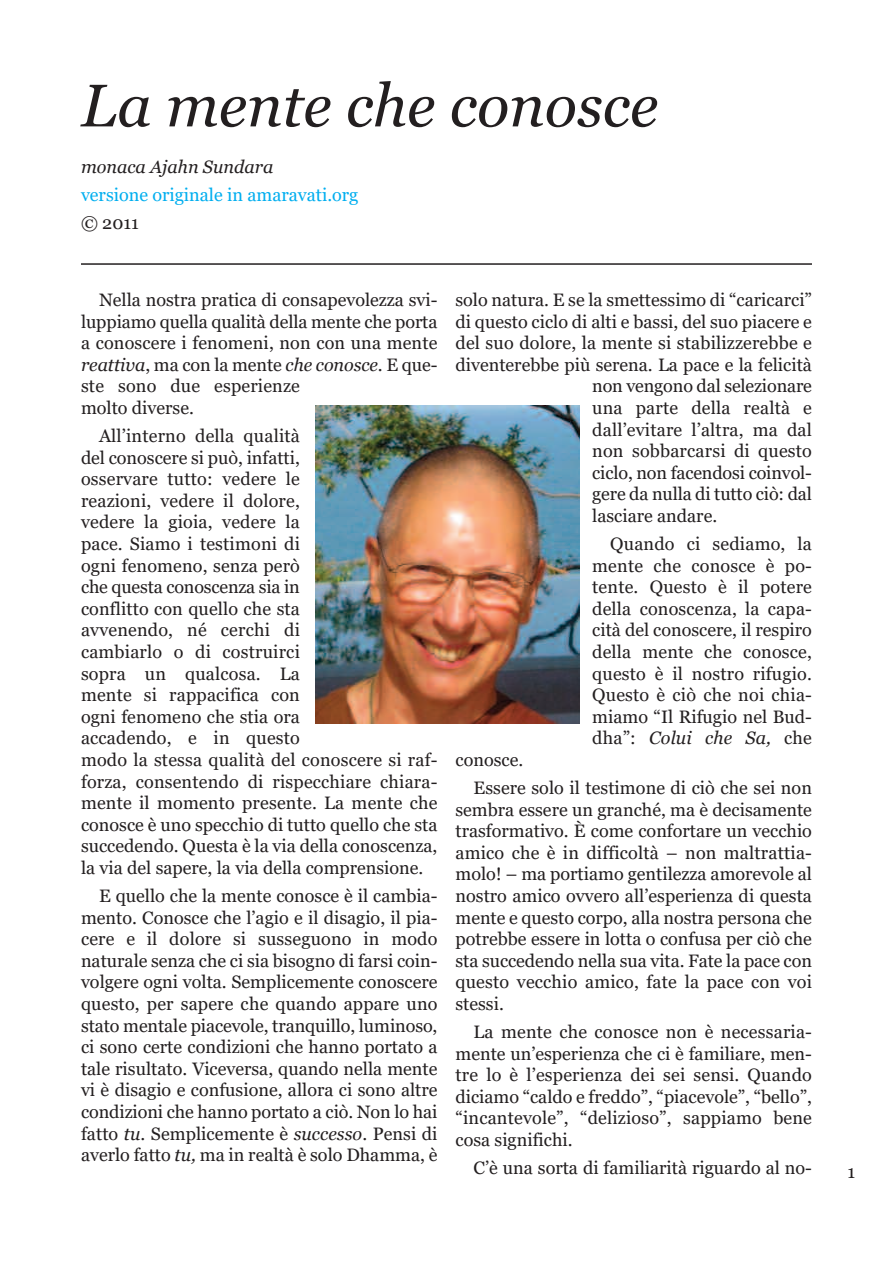
<style>
.page{position:relative;width:893px;height:1263px;background:#fff}
.page>*{position:absolute;margin:0;border:0;box-sizing:border-box;transform-origin:0 0}
.t1{font:italic 60px "Georgia";color:#231f20}
.t2{font:18px/21.6px "Georgia";letter-spacing:.005em;color:#231f20;text-align:justify}
.t3{font:18px "Georgia";color:#00aeef}
.t4{font:italic 18px "Georgia";color:#231f20}
.s1{font-style:italic}
</style>
<div class="page">
<img style="left:315px;top:406px;width:265px;height:317px">
<hr style="left:81px;top:263px;width:731px;height:2px;background:#231f20">
<h1 class="t1" style="left:81px;top:71px;width:579px">La mente che conosce</h1>
<p class="t4" style="left:81px;top:156px;width:194px">monaca Ajahn Sundara</p>
<p class="t3" style="left:81px;top:184px;width:279px">versione originale in amaravati.org</p>
<p class="t2" style="left:81px;top:212px;width:59px">© 2011</p>
<p class="t2" style="left:81px;top:289px;width:358px;text-align:left;text-indent:18px">Nella nostra pratica di consapevolezza svi&shy;luppiamo quella qualità della mente che porta a conoscere i fenomeni, non con una mente <span class="s1">reattiva</span>, ma con la mente <span class="s1">che conosce</span>. E que&shy;ste sono due esperienze<br>molto diverse.</p>
<p class="t2" style="left:81px;top:425px;width:358px;text-align:left;text-indent:18px">All’interno della qualità<br>del conoscere si può, infatti,<br>osservare tutto: vedere le<br>reazioni, vedere il dolore,<br>vedere la gioia, vedere la<br>pace. Siamo i testimoni di<br>ogni fenomeno, senza però<br>che questa conoscenza sia in<br>conflitto con quello che sta<br>avvenendo, né cerchi di<br>cambiarlo o di costruirci<br>sopra un qualcosa. La<br>mente si rappacifica con<br>ogni fenomeno che stia ora<br>accadendo, e in questo<br>modo la stessa qualità del conoscere si raf&shy;forza, consentendo di rispecchiare chiara&shy;mente il momento presente. La mente che conosce è uno specchio di tutto quello che sta succedendo. Questa è la via della conoscenza, la via del sapere, la via della comprensione.</p>
<p class="t2" style="left:81px;top:885px;width:358px;text-indent:18px">E quello che la mente conosce è il cambia&shy;mento. Conosce che l’agio e il disagio, il pia&shy;cere e il dolore si susseguono in modo naturale senza che ci sia bisogno di farsi coin&shy;volgere ogni volta. Semplicemente conoscere questo, per sapere che quando appare uno stato mentale piacevole, tranquillo, luminoso, ci sono certe condizioni che hanno portato a tale risultato. Viceversa, quando nella mente vi è disagio e confusione, allora ci sono altre condizioni che hanno portato a ciò. Non lo hai fatto <span class="s1">tu</span>. Semplicemente è <span class="s1">successo</span>. Pensi di averlo fatto <span class="s1">tu,</span> ma in realtà è solo Dhamma, è</p>
<p class="t2" style="left:455px;top:289px;width:358px">solo natura. E se la smettessimo di “caricarci”</p>
<p class="t2" style="left:455px;top:310px;width:358px">di questo ciclo di alti e bassi, del suo piacere e</p>
<p class="t2" style="left:455px;top:332px;width:358px">del suo dolore, la mente si stabilizzerebbe e</p>
<p class="t2" style="left:455px;top:354px;width:358px">diventerebbe più serena. La pace e la felicità</p>
<p class="t2" style="left:592px;top:375px;width:221px">non vengono dal selezionare</p>
<p class="t2" style="left:592px;top:397px;width:221px">una parte della realtà e</p>
<p class="t2" style="left:592px;top:418px;width:221px">dall’evitare l’altra, ma dal</p>
<p class="t2" style="left:592px;top:440px;width:221px">non sobbarcarsi di questo</p>
<p class="t2" style="left:592px;top:462px;width:221px">ciclo, non facendosi coinvol-</p>
<p class="t2" style="left:592px;top:483px;width:221px">gere da nulla di tutto ciò: dal</p>
<p class="t2" style="left:592px;top:505px;width:126px">lasciare andare.</p>
<p class="t2" style="left:592px;top:533px;width:221px;text-indent:18px">Quando ci sediamo, la mente che conosce è po&shy;tente. Questo è il potere della conoscenza, la capa&shy;cità del conoscere, il respiro della mente che conosce, questo è il nostro rifugio.<br>Questo è ciò che noi chia&shy;miamo “Il Rifugio nel Bud&shy;dha”: <span class="s1">Colui che Sa,</span> che</p>
<p class="t2" style="left:473px;top:746px;width:340px;line-height:27.9px;text-indent:-18px">conosce.<br>Essere solo il testimone di ciò che sei non</p>
<p class="t2" style="left:455px;top:798px;width:358px">sembra essere un granché, ma è decisamente trasformativo. È come confortare un vecchio amico che è in difficoltà – non maltrattia&shy;molo! – ma portiamo gentilezza amorevole al nostro amico ovvero all’esperienza di questa mente e questo corpo, alla nostra persona che potrebbe essere in lotta o confusa per ciò che sta succedendo nella sua vita. Fate la pace con questo vecchio amico, fate la pace con voi stessi.</p>
<p class="t2" style="left:455px;top:1021px;width:358px;text-indent:18px">La mente che conosce non è necessaria&shy;mente un’esperienza che ci è familiare, men&shy;tre lo è l’esperienza dei sei sensi. Quando diciamo “caldo e freddo”, “piacevole”, “bello”, “incantevole”, “delizioso”, sappiamo bene cosa significhi.</p>
<p class="t2" style="left:473px;top:1157px;width:340px">C’è una sorta di familiarità riguardo al no-</p>
<p class="t2" style="left:848px;top:1161px;width:9px">1</p>
</div>
